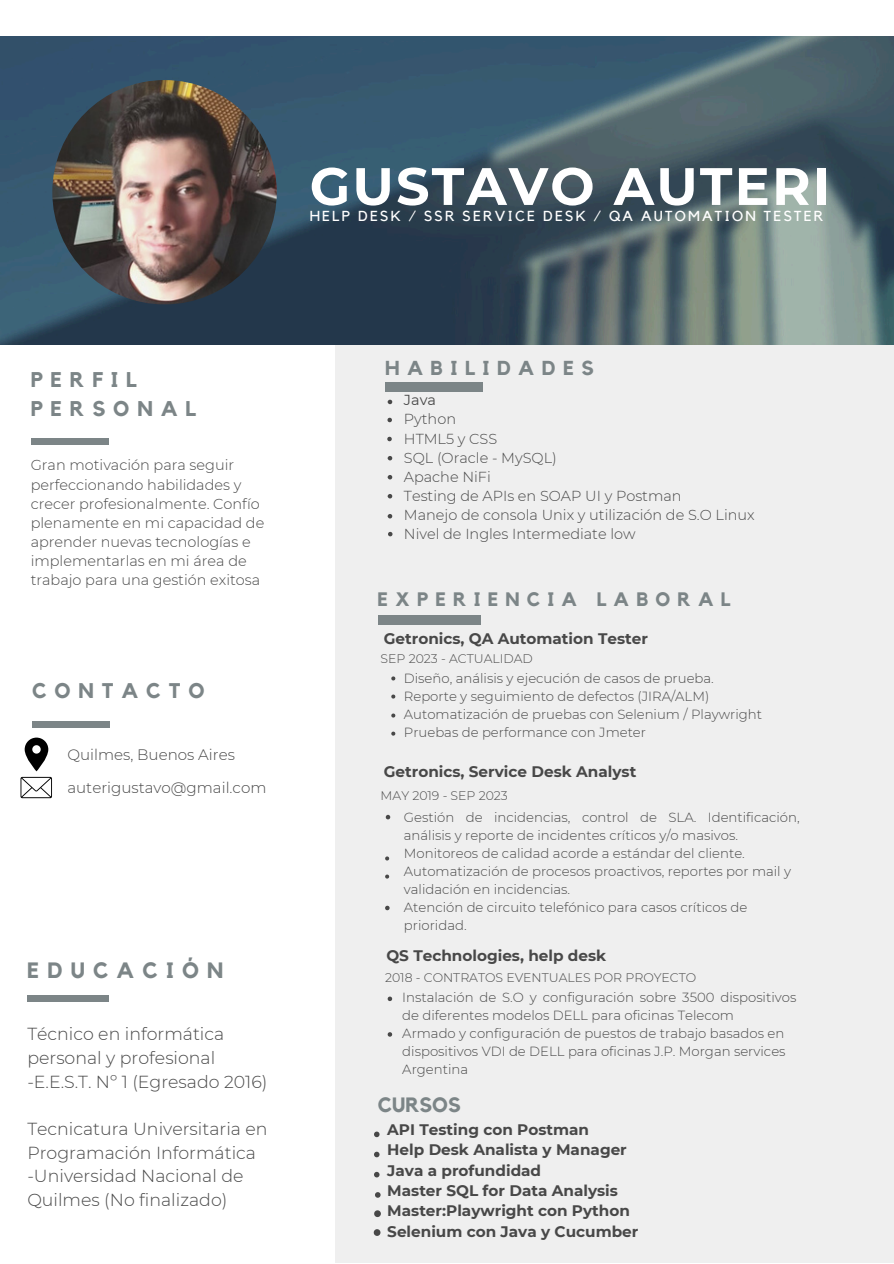
<style>
.page{position:relative;width:894px;height:1264px;background:#fff}
.page>*{position:absolute;margin:0;border:0;box-sizing:border-box;transform-origin:0 0}
.t1{font:700 52.5px "Montserrat";letter-spacing:.04em;color:#fff}
.t2{font:700 22.05px "Kollektif";letter-spacing:.37em;color:#7c8587}
.t3{font:700 21.15px/29.2px "Kollektif";letter-spacing:.37em;color:#7c8587}
.t4{font:700 20.7px "Kollektif";color:#7c8587}
.t5{font:700 20.1px "Kollektif";letter-spacing:.37em;color:#7c8587}
.t6{font:700 19.35px "Kollektif";letter-spacing:.37em;color:#7c8587}
.t7{font:300 17.4px/23.7px "Montserrat";color:#484848}
.t8{font:700 15.3px/20.2px "Montserrat";color:#484848}
.t9{font:300 15.15px "Montserrat";color:#484848}
.t10{font:300 14.4px/19.2px "Montserrat";color:#484848}
.t11{font:14.4px "Kollektif";letter-spacing:.145em;color:#fff}
.t12{font:300 13.2px/18px "Montserrat";color:#484848}
.t13{font:300 12.45px "Montserrat";color:#484848}
.s1{font-weight:400}
</style>
<div class="page">
<div style="left:335px;top:313px;width:558px;height:949px;background:#efefef"></div>
<img style="left:0;top:36px;width:893px;height:308px">
<img style="left:52px;top:80px;width:225px;height:224px;border-radius:50%">
<div style="left:27px;top:995px;width:81px;height:6px;background:#7c8587"></div>
<div style="left:31px;top:438px;width:77px;height:6px;background:#7c8587"></div>
<div style="left:32px;top:720px;width:78px;height:7px;background:#7c8587"></div>
<svg style="left:374px;top:1131px;width:5px;height:6px"></svg>
<svg style="left:374px;top:1151px;width:5px;height:6px"></svg>
<svg style="left:374px;top:1171px;width:5px;height:6px"></svg>
<svg style="left:375px;top:1192px;width:5px;height:5px"></svg>
<div style="left:385px;top:382px;width:98px;height:9px;background:#7c8587"></div>
<div style="left:377px;top:615px;width:103px;height:9px;background:#7c8587"></div>
<svg style="left:385px;top:814px;width:5px;height:5px"></svg>
<svg style="left:385px;top:856px;width:4px;height:4px"></svg>
<svg style="left:385px;top:874px;width:4px;height:4px"></svg>
<svg style="left:385px;top:905px;width:4px;height:5px"></svg>
<svg style="left:387px;top:996px;width:5px;height:5px"></svg>
<svg style="left:387px;top:1032px;width:5px;height:4px"></svg>
<svg style="left:387px;top:399px;width:5px;height:5px"></svg>
<svg style="left:387px;top:418px;width:5px;height:4px"></svg>
<svg style="left:387px;top:437px;width:4px;height:4px"></svg>
<svg style="left:387px;top:475px;width:5px;height:4px"></svg>
<svg style="left:387px;top:514px;width:5px;height:4px"></svg>
<svg style="left:387px;top:494px;width:5px;height:4px"></svg>
<svg style="left:387px;top:456px;width:5px;height:4px"></svg>
<svg style="left:21px;top:777px;width:31px;height:21px"></svg>
<svg style="left:25px;top:737px;width:23px;height:34px"></svg>
<svg style="left:374px;top:1210px;width:7px;height:6px"></svg>
<svg style="left:373px;top:1229px;width:7px;height:6px"></svg>
<svg style="left:391px;top:676px;width:4px;height:4px"></svg>
<svg style="left:391px;top:694px;width:4px;height:4px"></svg>
<svg style="left:388px;top:532px;width:4px;height:4px"></svg>
<svg style="left:391px;top:713px;width:4px;height:4px"></svg>
<svg style="left:391px;top:731px;width:4px;height:4px"></svg>
<h4 class="t1" style="left:309px;top:154px;width:521px">GUSTAVO AUTERI</h4>
<h4 class="t11" style="left:309px;top:209px;width:515px">HELP DESK / SSR SERVICE DESK / QA AUTOMATION TESTER</h4>
<p class="t3" style="left:31px;top:366px;width:167px">PERFIL<br>PERSONAL</p>
<h1 class="t10" style="left:31px;top:455px;width:235px">Gran motivación para seguir perfeccionando habilidades y crecer profesionalmente. Confío plenamente en mi capacidad de aprender nuevas tecnologías e implementarlas en mi área de trabajo para una gestión exitosa</h1>
<p class="t3" style="left:32px;top:676px;width:174px">CONTACTO</p>
<p class="t9" style="left:67px;top:745px;width:169px">Quilmes, Buenos Aires</p>
<p class="t9" style="left:67px;top:778px;width:200px">auterigustavo@gmail.com</p>
<p class="t2" style="left:27px;top:960px;width:197px">EDUCACIÓN</p>
<p class="t7" style="left:27px;top:1022px;width:241px">Técnico en informática personal y profesional -E.E.S.T. Nº 1 (Egresado 2016)</p>
<p class="t7" style="left:27px;top:1116px;width:242px">Tecnicatura Universitaria en<br>Programación Informática -Universidad Nacional de<br>Quilmes (No finalizado)</p>
<p class="t5" style="left:385px;top:358px;width:210px">HABILIDADES</p>
<p class="t10" style="left:404px;top:390px;width:352px"><span class="s1">Java<br></span>Python<br>HTML5 y CSS<br>SQL (Oracle - MySQL)<br>Apache NiFi<br>Testing de APIs en SOAP UI y Postman<br>Manejo de consola Unix y utilización de S.O Linux<br>Nivel de Ingles Intermediate low</p>
<p class="t6" style="left:377px;top:590px;width:354px">EXPERIENCIA LABORAL</p>
<h5 class="t8" style="left:383px;top:628px;width:266px">Getronics, QA Automation Tester</h5>
<p class="t13" style="left:380px;top:651px;width:154px">SEP 2023 - ACTUALIDAD</p>
<p class="t12" style="left:404px;top:669px;width:311px">Diseño, análisis y ejecución de casos de prueba.</p>
<p class="t12" style="left:404px;top:687px;width:307px">Reporte y seguimiento de defectos (JIRA/ALM)</p>
<p class="t12" style="left:404px;top:705px;width:359px">Automatización de pruebas con Selenium / Playwright</p>
<p class="t12" style="left:404px;top:723px;width:243px">Pruebas de performance con Jmeter</p>
<p class="t8" style="left:383px;top:761px;width:254px">Getronics, Service Desk Analyst</p>
<p class="t13" style="left:380px;top:787px;width:129px">MAY 2019 - SEP 2023</p>
<p class="t12" style="left:404px;top:808px;width:397px">Gestión de incidencias, control de SLA. Identificación, análisis y reporte de incidentes críticos y/o masivos.</p>
<h5 class="t12" style="left:404px;top:844px;width:388px">Monitoreos de calidad acorde a estándar del cliente.<br>Automatización de procesos proactivos, reportes por mail y validación en incidencias.</h5>
<p class="t12" style="left:404px;top:898px;width:345px">Atención de circuito telefónico para casos críticos de prioridad.</p>
<p class="t8" style="left:386px;top:945px;width:221px">QS Technologies, help desk</p>
<p class="t13" style="left:385px;top:969px;width:313px">2018 - CONTRATOS EVENTUALES POR PROYECTO</p>
<h6 class="t12" style="left:402px;top:988px;width:395px">Instalación de S.O y configuración sobre 3500 dispositivos de diferentes modelos DELL para oficinas Telecom</h6>
<h2 class="t12" style="left:402px;top:1024px;width:384px;text-align:justify">Armado y configuración de puestos de trabajo basados en dispositivos VDI de DELL para oficinas J.P. Morgan services Argentina</h2>
<p class="t4" style="left:377px;top:1094px;width:85px">CURSOS</p>
<p class="t8" style="left:387px;top:1119px;width:252px">API Testing con Postman<br>Help Desk Analista y Manager<br>Java a profundidad<br>Master SQL for Data Analysis<br>Master:Playwright con Python<br>Selenium con Java y Cucumber</p>
</div>
